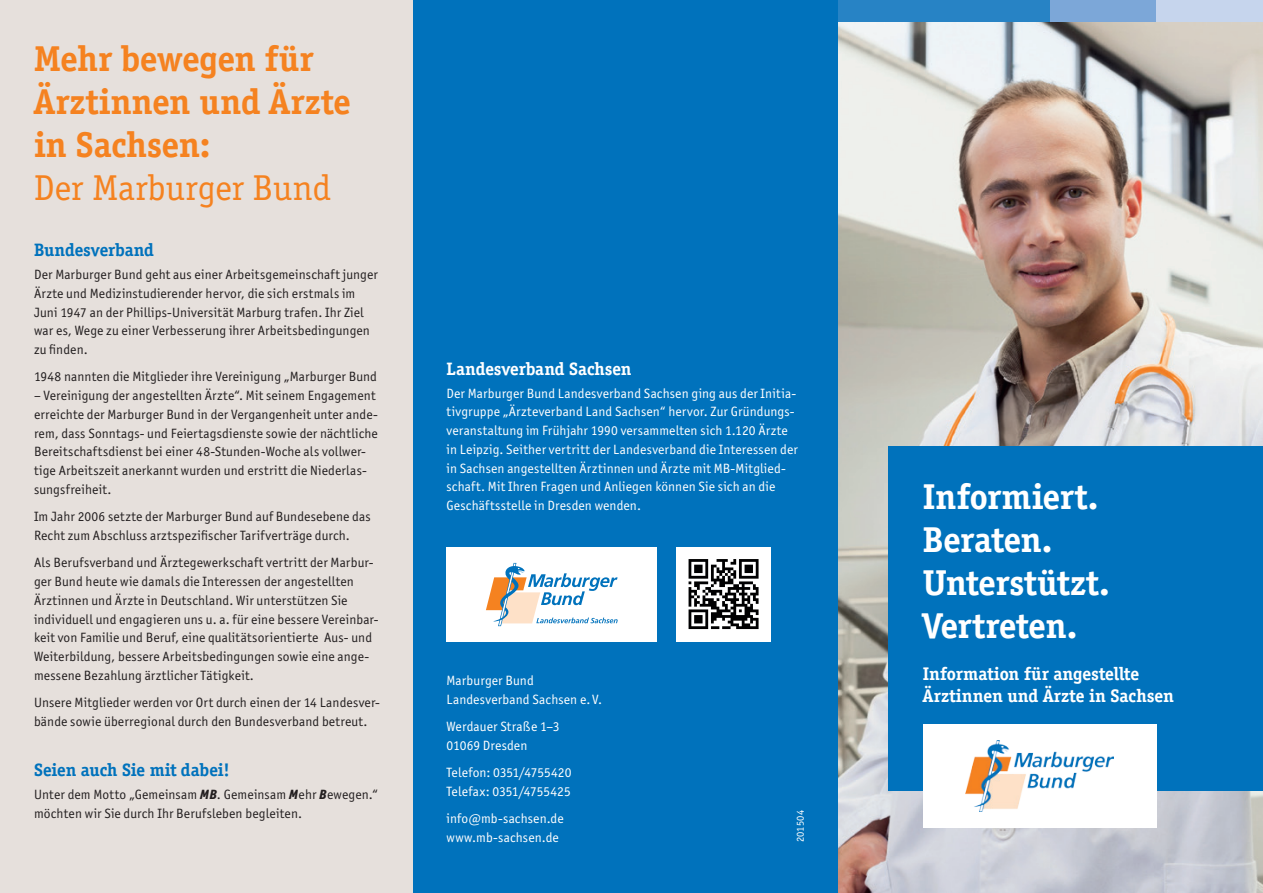
<style>
.page{position:relative;width:1263px;height:893px;background:#fff}
.page>*{position:absolute;margin:0;border:0;box-sizing:border-box;transform-origin:0 0}
.t1{font:700 36px/43.2px "Officina Ser ITC";letter-spacing:-.005em;color:#fff}
.t2{font:700 36px/43.2px "Officina Ser ITC";letter-spacing:-.005em;color:#f58220}
.t3{font:36px "Officina Ser ITC";letter-spacing:.005em;color:#f58220}
.t4{font:700 18.3px/21.9px "Officina Ser ITC";color:#fff}
.t5{font:700 18px "Officina Ser ITC";letter-spacing:-.005em;color:#0072bc}
.t6{font:700 18px "Officina Ser ITC";letter-spacing:-.005em;color:#fff}
.t7{font:13.5px/18.8px "Officina Sans ITC";letter-spacing:.01em;color:#231f20}
.t8{font:13.5px/18.8px "Officina Sans ITC";letter-spacing:.01em;color:#fff}
.t9{font:10.5px "Officina Sans ITC";letter-spacing:.015em;color:#fff}
.s1{font-weight:800;font-style:italic}
</style>
<div class="page">
<img style="left:838px;top:21px;width:425px;height:872px">
<div style="left:412px;top:0;width:426px;height:893px;background:#0072bc"></div>
<div style="left:0;top:0;width:412px;height:893px;background:#e6e0dc"></div>
<div style="left:889px;top:446px;width:374px;height:345px;background:#0072bc"></div>
<div style="left:923px;top:725px;width:234px;height:103px;background:#fff"></div>
<div style="left:838px;top:0;width:212px;height:21px;background:#2783c5"></div>
<div style="left:1050px;top:0;width:107px;height:21px;background:#7ca7d8"></div>
<div style="left:1157px;top:0;width:106px;height:21px;background:#c6d5ed"></div>
<div style="left:446px;top:547px;width:211px;height:94px;background:#fff"></div>
<svg style="left:486px;top:563px;width:132px;height:63px"></svg>
<div style="left:676px;top:547px;width:95px;height:94px;background:#fff"></div>
<svg style="left:689px;top:559px;width:70px;height:71px"></svg>
<svg style="left:688px;top:559px;width:70px;height:70px"></svg>
<img style="left:966px;top:740px;width:147px;height:72px">
<h1 class="t2" style="left:34px;top:37px;width:318px">Mehr bewegen für<br>Ärztinnen und Ärzte in Sachsen:</h1>
<h1 class="t3" style="left:34px;top:167px;width:298px">Der Marburger Bund</h1>
<h3 class="t5" style="left:34px;top:239px;width:121px">Bundesverband</h3>
<p class="t7" style="left:34px;top:265px;width:345px">Der Marburger Bund geht aus einer Arbeitsgemeinschaft junger Ärzte und Medizinstudierender hervor, die sich erstmals im Juni 1947 an der Phillips-Universität Marburg trafen. Ihr Ziel war es, Wege zu einer Verbesserung ihrer Arbeitsbedingungen zu finden.</p>
<p class="t7" style="left:34px;top:367px;width:344px">1948 nannten die Mitglieder ihre Vereinigung „Marburger Bund</p>
<p class="t7" style="left:34px;top:386px;width:345px">– Vereinigung der angestellten Ärzte“. Mit seinem Engagement erreichte der Marburger Bund in der Vergangenheit unter ande&shy;rem, dass Sonntags- und Feiertagsdienste sowie der nächtliche Bereitschaftsdienst bei einer 48-Stunden-Woche als vollwer&shy;tige Arbeitszeit anerkannt wurden und erstritt die Niederlas&shy;sungsfreiheit.</p>
<p class="t7" style="left:34px;top:507px;width:338px">Im Jahr 2006 setzte der Marburger Bund auf Bundesebene das<br>Recht zum Abschluss arztspezifischer Tarifverträge durch.</p>
<p class="t7" style="left:34px;top:553px;width:346px">Als Berufsverband und Ärztegewerkschaft vertritt der Marbur&shy;ger Bund heute wie damals die Interessen der angestellten Ärztinnen und Ärzte in Deutschland. Wir unterstützen Sie individuell und engagieren uns u. a. für eine bessere Vereinbar&shy;keit von Familie und Beruf, eine qualitätsorientierte Aus- und Weiterbildung, bessere Arbeitsbedingungen sowie eine ange&shy;messene Bezahlung ärztlicher Tätigkeit.</p>
<p class="t7" style="left:34px;top:693px;width:347px">Unsere Mitglieder werden vor Ort durch einen der 14 Landesver&shy;bände sowie überregional durch den Bundesverband betreut.</p>
<h3 class="t5" style="left:34px;top:759px;width:197px">Seien auch Sie mit dabei!</h3>
<p class="t7" style="left:34px;top:785px;width:345px">Unter dem Motto „Gemeinsam <span class="s1">MB</span>. Gemeinsam <span class="s1">M</span>ehr <span class="s1">B</span>ewegen.“ möchten wir Sie durch Ihr Berufsleben begleiten.</p>
<h3 class="t6" style="left:446px;top:357px;width:187px">Landesverband Sachsen</h3>
<p class="t8" style="left:446px;top:384px;width:353px">Der Marburger Bund Landesverband Sachsen ging aus der Initia&shy;tivgruppe „Ärzteverband Land Sachsen“ hervor. Zur Gründungs&shy;veranstaltung im Frühjahr 1990 versammelten sich 1.120 Ärzte in Leipzig. Seither vertritt der Landesverband die Interessen der in Sachsen angestellten Ärztinnen und Ärzte mit MB-Mitglied&shy;schaft. Mit Ihren Fragen und Anliegen können Sie sich an die Geschäftsstelle in Dresden wenden.</p>
<p class="t8" style="left:446px;top:671px;width:157px">Marburger Bund<br>Landesverband Sachsen e. V.</p>
<p class="t8" style="left:446px;top:717px;width:115px">Werdauer Straße 1–3<br>01069 Dresden</p>
<p class="t8" style="left:446px;top:763px;width:126px">Telefon: 0351/4755420<br>Telefax: 0351/4755425</p>
<p class="t8" style="left:446px;top:809px;width:119px">info@mb-sachsen.de www.mb-sachsen.de</p>
<p class="t9" style="left:794px;top:842px;width:34px;rotate:-90deg">201504</p>
<h1 class="t1" style="left:923px;top:475px;width:189px">Informiert.<br>Beraten.<br>Unterstützt.<br>Vertreten.</h1>
<h2 class="t4" style="left:923px;top:663px;width:253px">Information für angestellte<br>Ärztinnen und Ärzte in Sachsen</h2>
</div>
